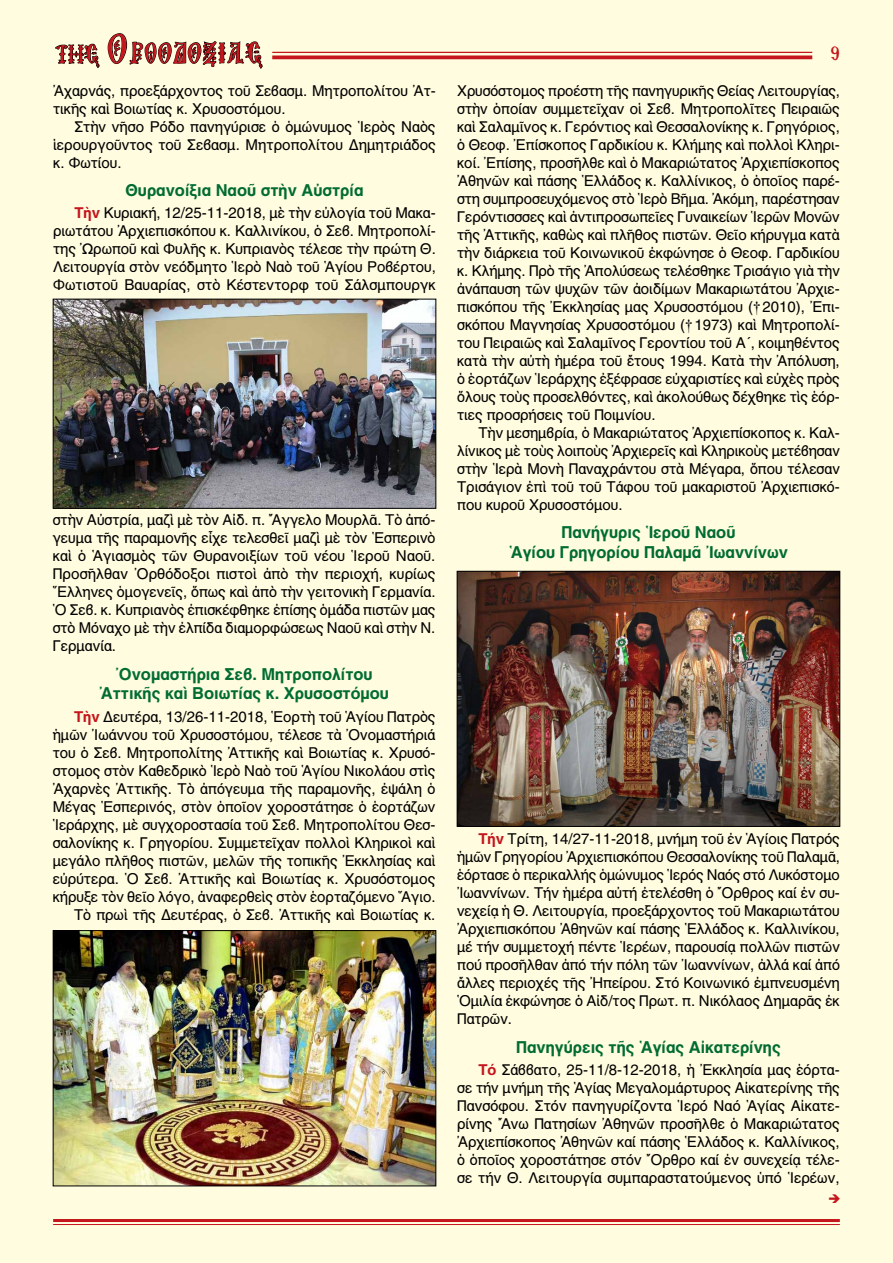
<style>
.page{position:relative;width:893px;height:1263px;background:#fffcdf}
.page>*{position:absolute;margin:0;border:0;box-sizing:border-box;transform-origin:0 0}
.t1{font:27px "Mg Agia Sofia UC Normal";letter-spacing:.05em;color:#c4161c}
.t2{font:19.5px "BYZIMAK";color:#c4161c}
.t3{font:16.5px/19.8px "CTOS Helvetica Bold Test 1";color:#006c32;text-align:center}
.t4{font:15px/18px "CTOS Helvetica Regular Test 1";color:#000;text-align:justify}
.s1{font-size:24px}
.s2{font-size:39px}
.s3{font-family:"CTOS Helvetica Bold Test 1";color:#c4161c}
.s4{font-family:"Times New Roman"}
</style>
<div class="page">
<hr style="left:272px;top:52px;width:540px;height:1px;background:#c4161c">
<hr style="left:272px;top:56px;width:540px;height:3px;background:#c4161c">
<hr style="left:53px;top:1219px;width:787px;height:3px;background:#c4161c">
<hr style="left:53px;top:1224px;width:787px;height:1px;background:#c4161c">
<svg style="left:55px;top:41px;width:45px;height:27px"></svg>
<svg style="left:107px;top:33px;width:156px;height:117px;background:#eae7cd"></svg>
<img style="left:55px;top:301px;width:379px;height:206px">
<div style="left:53px;top:299px;width:383px;height:210px;border:1px solid #000"></div>
<img style="left:55px;top:932px;width:379px;height:252px">
<div style="left:53px;top:930px;width:383px;height:256px;border:1px solid #000"></div>
<img style="left:459px;top:573px;width:379px;height:252px">
<div style="left:457px;top:571px;width:383px;height:256px;border:1px solid #000"></div>
<svg style="left:829px;top:1194px;width:11px;height:9px"></svg>
<h1 class="t1" style="left:56px;top:41px;width:209px"><span class="s1">ΤΗΣ</span> <span class="s2">Ο</span>ΡΘΟΔΟΞΙΑΣ</h1>
<p class="t4" style="left:53px;top:82px;width:383px">Ἀχαρνάς, προεξάρχοντος τοῦ Σεβασμ. Μητροπολίτου Ἀτ&shy;τικῆς καὶ Βοιωτίας κ. Χρυσοστόμου.</p>
<p class="t4" style="left:53px;top:118px;width:384px;text-indent:21px">Στὴν νῆσο Ρόδο πανηγύρισε ὁ ὁμώνυμος Ἱερὸς Ναὸς ἱερουργοῦντος τοῦ Σεβασμ. Μητροπολίτου Δημητριάδος κ. Φωτίου.</p>
<p class="t3" style="left:126px;top:180px;width:239px">Θυρανοίξια Ναοῦ στὴν Αὐστρία</p>
<p class="t4" style="left:53px;top:204px;width:384px;text-indent:21px"><span class="s3">Τὴν</span> Κυριακή, 12/25-11-2018, μὲ τὴν εὐλογία τοῦ Μακα&shy;ριωτάτου Ἀρχιεπισκόπου κ. Καλλινίκου, ὁ Σεβ. Μητροπολί&shy;της Ὠρωποῦ καὶ Φυλῆς κ. Κυπριανὸς τέλεσε τὴν πρώτη Θ.<br>Λειτουργία στὸν νεόδμητο Ἱερὸ Ναὸ τοῦ Ἁγίου Ροβέρτου, Φωτιστοῦ Βαυαρίας, στὸ Κέστεντορφ τοῦ Σάλσμπουργκ</p>
<p class="t4" style="left:53px;top:511px;width:384px">στὴν Αὐστρία, μαζὶ μὲ τὸν Αἰδ. π. Ἄγγελο Μουρλᾶ. Τὸ ἀπό&shy;γευμα τῆς παραμονῆς εἶχε τελεσθεῖ μαζὶ μὲ τὸν Ἑσπερινὸ καὶ ὁ Ἁγιασμὸς τῶν Θυρανοιξίων τοῦ νέου Ἱεροῦ Ναοῦ.<br>Προσῆλθαν Ὀρθόδοξοι πιστοὶ ἀπὸ τὴν περιοχή, κυρίως Ἕλληνες ὁμογενεῖς, ὅπως καὶ ἀπὸ τὴν γειτονικὴ Γερμανία.<br>Ὁ Σεβ. κ. Κυπριανὸς ἐπισκέφθηκε ἐπίσης ὁμάδα πιστῶν μας στὸ Μόναχο μὲ τὴν ἐλπίδα διαμορφώσεως Ναοῦ καὶ στὴν Ν.<br>Γερμανία.</p>
<p class="t3" style="left:99px;top:664px;width:291px">Ὀνομαστήρια Σεβ. Μητροπολίτου<br>Ἀττικῆς καὶ Βοιωτίας κ. Χρυσοστόμου</p>
<p class="t4" style="left:53px;top:707px;width:384px;text-align:right"><span class="s3">Τὴν</span> Δευτέρα, 13/26-11-2018, Ἑορτὴ τοῦ Ἁγίου Πατρὸς ἡμῶν Ἰωάννου τοῦ Χρυσοστόμου, τέλεσε τὰ Ὀνομαστήριά του ὁ Σεβ. Μητροπολίτης Ἀττικῆς καὶ Βοιωτίας κ. Χρυσό&shy;στομος στὸν Καθεδρικὸ Ἱερὸ Ναὸ τοῦ Ἁγίου Νικολάου στὶς Ἀχαρνὲς Ἀττικῆς. Τὸ ἀπόγευμα τῆς παραμονῆς, ἐψάλη ὁ Μέγας Ἑσπερινός, στὸν ὁποῖον χοροστάτησε ὁ ἑορτάζων Ἱεράρχης, μὲ συγχοροστασία τοῦ Σεβ. Μητροπολίτου Θεσ&shy;σαλονίκης κ. Γρηγορίου. Συμμετεῖχαν πολλοὶ Κληρικοὶ καὶ μεγάλο πλῆθος πιστῶν, μελῶν τῆς τοπικῆς Ἐκκλησίας καὶ εὐρύτερα. Ὁ Σεβ. Ἀττικῆς καὶ Βοιωτίας κ. Χρυσόστομος κήρυξε τὸν θεῖο λόγο, ἀναφερθεὶς στὸν ἑορταζόμενο Ἅγιο.<br>Τὸ πρωὶ τῆς Δευτέρας, ὁ Σεβ. Ἀττικῆς καὶ Βοιωτίας κ.</p>
<h2 class="t2" style="left:830px;top:42px;width:11px">9</h2>
<p class="t4" style="left:457px;top:82px;width:384px">Χρυσόστομος προέστη τῆς πανηγυρικῆς Θείας Λειτουργίας, στὴν ὁποίαν συμμετεῖχαν οἱ Σεβ. Μητροπολῖτες Πειραιῶς καὶ Σαλαμῖνος κ. Γερόντιος καὶ Θεσσαλονίκης κ. Γρηγόριος, ὁ Θεοφ. Ἐπίσκοπος Γαρδικίου κ. Κλήμης καὶ πολλοὶ Κληρι&shy;κοί. Ἐπίσης, προσῆλθε καὶ ὁ Μακαριώτατος Ἀρχιεπίσκοπος Ἀθηνῶν καὶ πάσης Ἑλλάδος κ. Καλλίνικος, ὁ ὁποῖος παρέ&shy;στη συμπροσευχόμενος στὸ Ἱερὸ Βῆμα. Ἀκόμη, παρέστησαν Γερόντισσσες καὶ ἀντιπροσωπεῖες Γυναικείων Ἱερῶν Μονῶν τῆς Ἀττικῆς, καθὼς καὶ πλῆθος πιστῶν. Θεῖο κήρυγμα κατὰ τὴν διάρκεια τοῦ Κοινωνικοῦ ἐκφώνησε ὁ Θεοφ. Γαρδικίου κ. Κλήμης. Πρὸ τῆς Ἀπολύσεως τελέσθηκε Τρισάγιο γιὰ τὴν ἀνάπαυση τῶν ψυχῶν τῶν ἀοιδίμων Μακαριωτάτου Ἀρχιε&shy;πισκόπου τῆς Ἐκκλησίας μας Χρυσοστόμου (<span class="s4">†</span>2010), Ἐπι&shy;σκόπου Μαγνησίας Χρυσοστόμου (<span class="s4">†</span>1973) καὶ Μητροπολί&shy;του Πειραιῶς καὶ Σαλαμῖνος Γεροντίου τοῦ Α΄, κοιμηθέντος κατὰ τὴν αὐτὴ ἡμέρα τοῦ ἔτους 1994. Κατὰ τὴν Ἀπόλυση, ὁ ἑορτάζων Ἱεράρχης ἐξέφρασε εὐχαριστίες καὶ εὐχὲς πρὸς ὅλους τοὺς προσελθόντες, καὶ ἀκολούθως δέχθηκε τὶς ἑόρ&shy;τιες προσρήσεις τοῦ Ποιμνίου.</p>
<p class="t4" style="left:457px;top:424px;width:384px;text-indent:21px">Τὴν μεσημβρία, ὁ Μακαριώτατος Ἀρχιεπίσκοπος κ. Καλ&shy;λίνικος μὲ τοὺς λοιποὺς Ἀρχιερεῖς καὶ Κληρικοὺς μετέβησαν στὴν Ἱερὰ Μονὴ Παναχράντου στὰ Μέγαρα, ὅπου τέλεσαν Τρισάγιον ἐπὶ τοῦ τοῦ Τάφου τοῦ μακαριστοῦ Ἀρχιεπισκό&shy;που κυροῦ Χρυσοστόμου.</p>
<p class="t3" style="left:509px;top:522px;width:280px">Πανήγυρις Ἱεροῦ Ναοῦ<br>Ἁγίου Γρηγορίου Παλαμᾶ Ἰωαννίνων</p>
<p class="t4" style="left:457px;top:830px;width:384px;text-indent:21px"><span class="s3">Τήν</span> Τρίτη, 14/27-11-2018, μνήμη τοῦ ἐν Ἁγίοις Πατρός ἡμῶν Γρηγορίου Ἀρχιεπισκόπου Θεσσαλονίκης τοῦ Παλαμᾶ, ἑόρτασε ὁ περικαλλής ὁμώνυμος Ἱερός Ναός στό Λυκόστομο Ἰωαννίνων. Τήν ἡμέρα αὐτή ἐτελέσθη ὁ Ὄρθρος καί ἐν συ&shy;νεχείᾳ ἡ Θ. Λειτουργία, προεξάρχοντος τοῦ Μακαριωτάτου Ἀρχιεπισκόπου Ἀθηνῶν καί πάσης Ἑλλάδος κ. Καλλινίκου, μέ τήν συμμετοχή πέντε Ἱερέων, παρουσίᾳ πολλῶν πιστῶν πού προσῆλθαν ἀπό τήν πόλη τῶν Ἰωαννίνων, ἀλλά καί ἀπό ἄλλες περιοχές τῆς Ἠπείρου. Στό Κοινωνικό ἐμπνευσμένη Ὁμιλία ἐκφώνησε ὁ Αἰδ/τος Πρωτ. π. Νικόλαος Δημαρᾶς ἐκ Πατρῶν.</p>
<p class="t3" style="left:516px;top:1037px;width:266px">Πανηγύρεις τῆς Ἁγίας Αἰκατερίνης</p>
<p class="t4" style="left:457px;top:1060px;width:384px;text-indent:21px"><span class="s3">Τό</span> Σάββατο, 25-11/8-12-2018, ἡ Ἐκκλησία μας ἑόρτα&shy;σε τήν μνήμη τῆς Ἁγίας Μεγαλομάρτυρος Αἰκατερίνης τῆς Πανσόφου. Στόν πανηγυρίζοντα Ἱερό Ναό Ἁγίας Αἰκατε&shy;ρίνης Ἄνω Πατησίων Ἀθηνῶν προσῆλθε ὁ Μακαριώτατος Ἀρχιεπίσκοπος Ἀθηνῶν καί πάσης Ἑλλάδος κ. Καλλίνικος, ὁ ὁποῖος χοροστάτησε στόν Ὄρθρο καί ἐν συνεχείᾳ τέλε&shy;σε τήν Θ. Λειτουργία συμπαραστατούμενος ὑπό Ἱερέων,</p>
</div>
